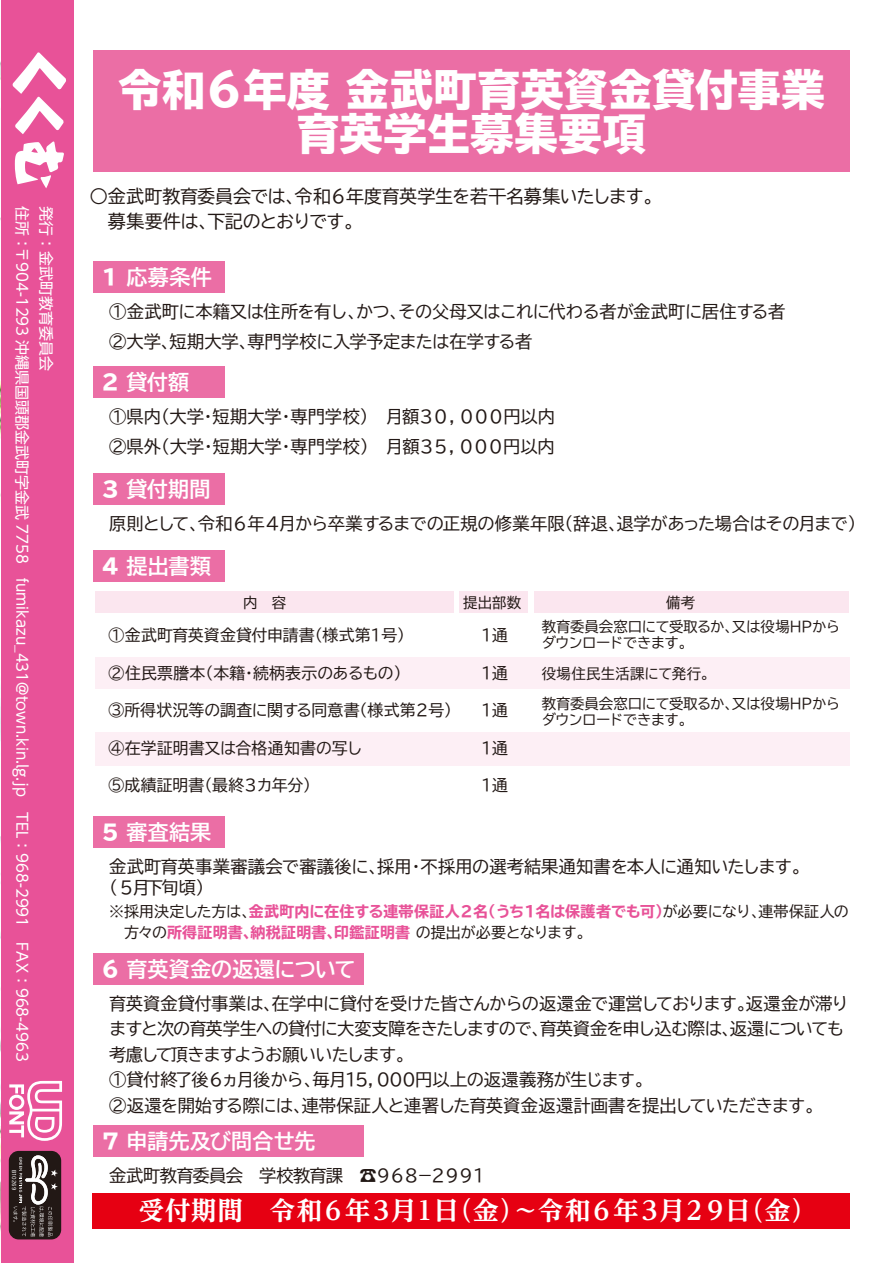
<style>
.page{position:relative;width:893px;height:1263px;background:#fff}
.page>*{position:absolute;margin:0;border:0;box-sizing:border-box;transform-origin:0 0}
.t1{font:800 43.35px/43.3px "TBUD Go Std";letter-spacing:.005em;color:#fff;text-align:center}
.t2{font:700 expanded 25.5px "UD Reimin Pro";letter-spacing:-.07em;color:#fff}
.t3{font:700 21px "TBUD Go Std";letter-spacing:.005em;color:#fff}
.t4{font:18px/25.5px "TBUD Go Std";letter-spacing:-.02em;color:#221815}
.t5{font:17.25px/25.5px "TBUD Go Std";letter-spacing:-.03em;color:#221815}
.t6{font:17.25px/30px "TBUD Go Std";letter-spacing:-.005em;color:#221815}
.t7{font:17.25px "TBUD Go Std";letter-spacing:-.05em;color:#221815}
.t8{font:15.9px "TBUD Go Std";color:#221815}
.t9{font:15px "UD Shin Go NT Pro";color:#fff}
.t10{font:700 expanded 15px/21px "TBUD Go Std";letter-spacing:.01em;color:#e85298}
.t11{font:14.4px/15.9px "TBUD Go Std";letter-spacing:-.03em;color:#221815}
.t12{font:14.4px "TBUD Go Std";letter-spacing:.02em;color:#221815}
.t13{font:14.4px "TBUD Go Std";letter-spacing:-.01em;color:#221815}
.t14{font:5.25px "Geneva";color:#fff}
.s1{font-weight:800}
.s2{font-weight:400;font-stretch:normal;color:#221815}
</style>
<div class="page">
<div style="left:0;top:0;width:74px;height:1263px;background:#e85298"></div>
<img style="left:0;top:0;width:1px;height:1263px">
<div style="left:93px;top:1193px;width:757px;height:36px;background:#e60012"></div>
<svg style="left:12px;top:52px;width:54px;height:82px"></svg>
<svg style="left:15px;top:141px;width:49px;height:47px"></svg>
<div style="left:9px;top:1151px;width:52px;height:88px;background:#221815;border-radius:10px"></div>
<svg style="left:13px;top:1155px;width:45px;height:82px"></svg>
<div style="left:95px;top:591px;width:359px;height:22px;background:#fbe6ef"></div>
<div style="left:95px;top:657px;width:754px;height:31px;background:#fdeff5"></div>
<div style="left:95px;top:732px;width:754px;height:33px;background:#fdeff5"></div>
<div style="left:534px;top:591px;width:315px;height:22px;background:#fbe6ef"></div>
<div style="left:459px;top:591px;width:69px;height:22px;background:#fbe6ef"></div>
<div style="left:93px;top:261px;width:132px;height:32px;background:#eb6ea5"></div>
<div style="left:93px;top:51px;width:756px;height:121px;background:#eb6ea5"></div>
<div style="left:93px;top:366px;width:132px;height:32px;background:#eb6ea5"></div>
<div style="left:93px;top:473px;width:132px;height:32px;background:#eb6ea5"></div>
<div style="left:93px;top:953px;width:271px;height:31px;background:#eb6ea5"></div>
<div style="left:93px;top:1125px;width:271px;height:32px;background:#eb6ea5"></div>
<div style="left:93px;top:550px;width:132px;height:32px;background:#eb6ea5"></div>
<div style="left:93px;top:816px;width:132px;height:32px;background:#eb6ea5"></div>
<svg style="left:9px;top:1081px;width:53px;height:60px"></svg>
<p class="t9" style="left:34px;top:206px;width:857px;rotate:90deg">住所：〒904-1293 沖縄県国頭郡金武町字金武 7758　fumikazu_431@town.kin.lg.jp　TEL：968-2991　FAX：968-4963</p>
<p class="t9" style="left:58px;top:206px;width:166px;rotate:90deg">発行：金武町教育委員会</p>
<p class="t14" style="left:17px;top:1169px;width:22px;rotate:90deg">B10269</p>
<h1 class="t1" style="left:118px;top:70px;width:708px">令和６年度 金武町育英資金貸付事業育英学生募集要項</h1>
<p class="t4" style="left:90px;top:183px;width:574px">○金武町教育委員会では、令和６年度育英学生を若干名募集いたします。　募集要件は、下記のとおりです。</p>
<p class="t3" style="left:102px;top:260px;width:111px"><span class="s1">1</span> 応募条件</p>
<p class="t5" style="left:109px;top:296px;width:678px;line-height:30px">①金武町に本籍又は住所を有し、かつ、その父母又はこれに代わる者が金武町に居住する者<br>②大学、短期大学、専門学校に入学予定または在学する者</p>
<p class="t3" style="left:102px;top:365px;width:89px"><span class="s1">2</span> 貸付額</p>
<p class="t6" style="left:109px;top:401px;width:447px">①県内（大学・短期大学・専門学校）　月額３０，０００円以内<br>②県外（大学・短期大学・専門学校）　月額３５，０００円以内</p>
<p class="t3" style="left:102px;top:472px;width:110px"><span class="s1">3</span> 貸付期間</p>
<p class="t5" style="left:109px;top:511px;width:757px">原則として、令和６年４月から卒業するまでの正規の修業年限（辞退、退学があった場合はその月まで）</p>
<p class="t3" style="left:102px;top:549px;width:111px"><span class="s1">4</span> 提出書類</p>
<p class="t13" style="left:243px;top:591px;width:45px">内　容</p>
<p class="t13" style="left:463px;top:591px;width:60px">提出部数</p>
<p class="t13" style="left:666px;top:591px;width:31px">備考</p>
<p class="t8" style="left:479px;top:622px;width:30px">１通</p>
<p class="t8" style="left:479px;top:660px;width:30px">１通</p>
<p class="t8" style="left:479px;top:697px;width:30px">１通</p>
<p class="t8" style="left:479px;top:735px;width:30px">１通</p>
<p class="t8" style="left:479px;top:772px;width:30px">１通</p>
<p class="t11" style="left:542px;top:618px;width:300px">教育委員会窓口にて受取るか、又は役場HPからダウンロードできます。</p>
<p class="t8" style="left:109px;top:622px;width:306px">①金武町育英資金貸付申請書（様式第１号）</p>
<p class="t8" style="left:109px;top:660px;width:302px">②住民票謄本（本籍・続柄表示のあるもの）</p>
<p class="t8" style="left:109px;top:697px;width:353px">③所得状況等の調査に関する同意書（様式第２号）</p>
<p class="t8" style="left:109px;top:735px;width:256px">④在学証明書又は合格通知書の写し</p>
<p class="t8" style="left:109px;top:772px;width:212px">⑤成績証明書（最終３カ年分）</p>
<p class="t12" style="left:542px;top:662px;width:175px">役場住民生活課にて発行。</p>
<p class="t11" style="left:542px;top:695px;width:300px">教育委員会窓口にて受取るか、又は役場HPからダウンロードできます。</p>
<p class="t3" style="left:102px;top:815px;width:111px"><span class="s1">5</span> 審査結果</p>
<p class="t6" style="left:101px;top:856px;width:710px;line-height:21px;text-indent:9px">金武町育英事業審議会で審議後に、採用・不採用の選考結果通知書を本人に通知いたします。（５月下旬頃）</p>
<p class="t10" style="left:109px;top:901px;width:741px"><span class="s2">※採用決定した方は、</span>金武町内に在住する連帯保証人２名（うち１名は保護者でも可）<span class="s2">が必要になり、連帯保証人の　方々の</span>所得証明書、納税証明書、印鑑証明書 <span class="s2">の提出が必要となります。</span></p>
<p class="t3" style="left:102px;top:951px;width:255px"><span class="s1">6</span> 育英資金の返還について</p>
<p class="t5" style="left:109px;top:990px;width:741px">育英資金貸付事業は、在学中に貸付を受けた皆さんからの返還金で運営しております。返還金が滞りますと次の育英学生への貸付に大変支障をきたしますので、育英資金を申し込む際は、返還についても考慮して頂きますようお願いいたします。<br>①貸付終了後６ヵ月後から、毎月15，000円以上の返還義務が生じます。<br>②返還を開始する際には、連帯保証人と連署した育英資金返還計画書を提出していただきます。</p>
<p class="t3" style="left:102px;top:1124px;width:215px"><span class="s1">7</span> 申請先及び問合せ先</p>
<p class="t7" style="left:109px;top:1161px;width:397px">金武町教育委員会　学校教育課　☎９６８－２９９１　</p>
<h2 class="t2" style="left:139px;top:1190px;width:679px">受付期間　令和６年３月１日（金）～令和６年３月２９日（金）</h2>
</div>
